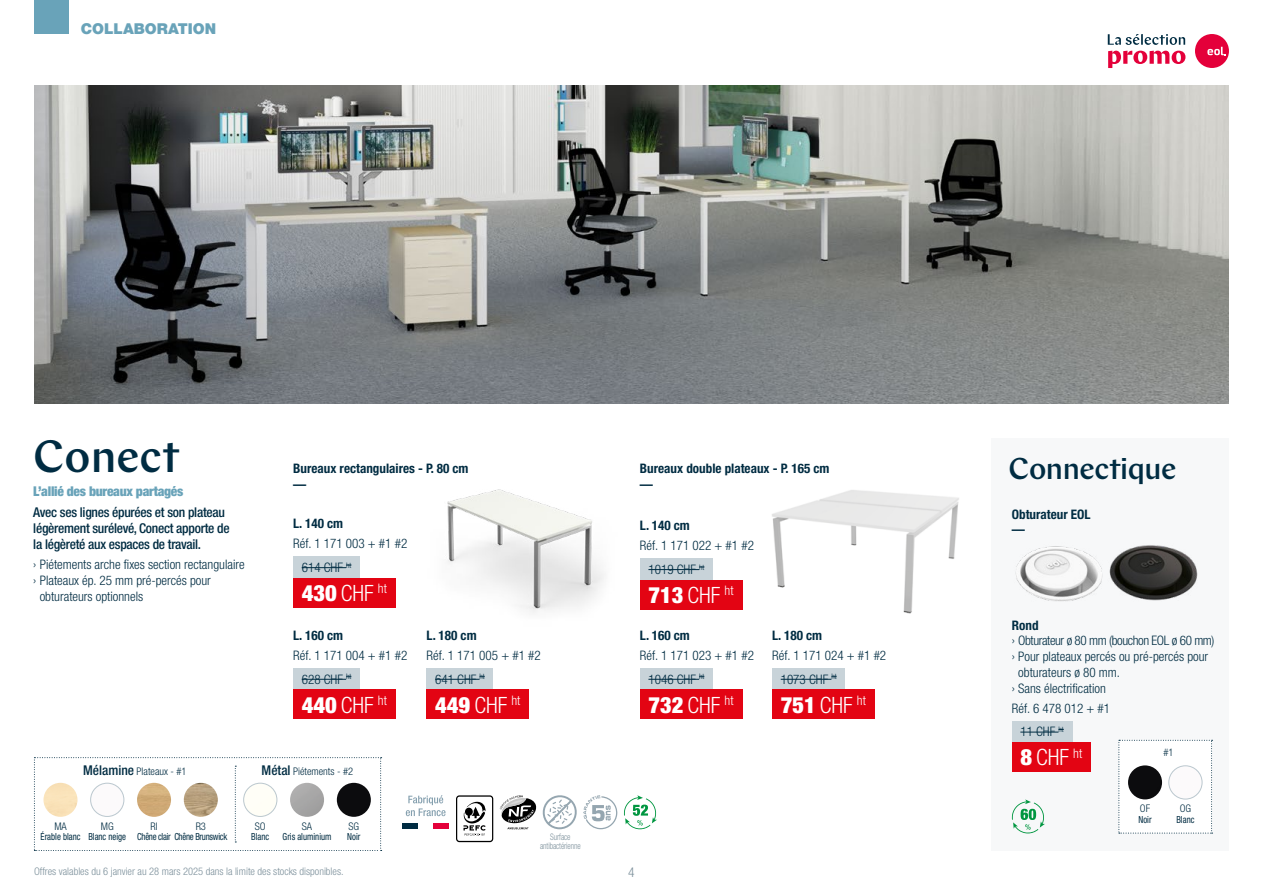
<style>
.page{position:relative;width:1263px;height:893px;background:#fff}
.page>*{position:absolute;margin:0;border:0;box-sizing:border-box;transform-origin:0 0}
.t1{font:500 45px "Chap";color:#002c42}
.t2{font:500 30px "Chap";letter-spacing:-.015em;color:#002c42}
.t3{font:900 condensed 22.5px "Helvetica Neue LT Std";color:#fff}
.t4{font:300 condensed 22.5px "Helvetica Neue LT Std";color:#fff}
.t5{font:900 15px "Helvetica Neue LT Std";color:#69a3b9}
.t6{font:500 condensed 13.5px/16.2px "Helvetica Neue LT Std";letter-spacing:-.02em;color:#002c42}
.t7{font:900 condensed 13.5px "Helvetica Neue LT Std";letter-spacing:-.02em;color:#69a3b9}
.t8{font:300 condensed 13.5px "Helvetica Neue LT Std";color:#7c909b}
.t9{font:300 condensed 13.2px/23.9px "Helvetica Neue LT Std";color:#002c42}
.t10{font:700 condensed 13.2px/15.8px "Helvetica Neue LT Std";color:#002c42}
.t11{font:300 condensed 13.2px "Helvetica Neue LT Std";letter-spacing:-.03em;color:#002c42}
.t12{font:300 condensed 10.5px "Helvetica Neue LT Std";color:#7c909b}
.t13{font:300 condensed 10.5px "Helvetica Neue LT Std";color:#002c42}
.t14{font:condensed 9.75px "Helvetica Neue LT Std";color:#002c42;scale:.9 1}
.t15{font:condensed 9.75px "Helvetica Neue LT Std";letter-spacing:-.03em;color:#002c42;scale:.9 1}
.t16{font:300 condensed 9px/9px "Helvetica Neue LT Std";letter-spacing:-.01em;color:#7c909b;text-align:center;scale:.85 1}
.s1{font-size:13.5px}
.s2{font-weight:300}
.s3{font-weight:500;font-size:13.5px}
.s4{font-weight:900}
</style>
<div class="page">
<div style="left:991px;top:438px;width:238px;height:412px;background:#f7f8f9"></div>
<img style="left:772px;top:490px;width:187px;height:124px">
<img style="left:447px;top:489px;width:158px;height:124px">
<img style="left:1115px;top:545px;width:83px;height:56px">
<img style="left:1015px;top:546px;width:100px;height:55px">
<img style="left:34px;top:85px;width:1195px;height:319px">
<svg style="left:1108px;top:34px;width:77px;height:11px"></svg>
<svg style="left:1108px;top:51px;width:77px;height:17px"></svg>
<div style="left:1195px;top:34px;width:34px;height:34px;background:#e4003a;border-radius:50%"></div>
<svg style="left:1207px;top:47px;width:19px;height:8px"></svg>
<div style="left:34px;top:0;width:34px;height:34px;background:#69a3b9"></div>
<svg style="left:406px;top:795px;width:39px;height:21px"></svg>
<div style="left:402px;top:823px;width:16px;height:6px;background:#002c42"></div>
<div style="left:434px;top:823px;width:15px;height:6px;background:#e4003a"></div>
<div style="left:456px;top:795px;width:37px;height:47px;border:1px solid #000;border-radius:3px"></div>
<svg style="left:463px;top:802px;width:23px;height:34px"></svg>
<svg style="left:500px;top:795px;width:36px;height:34px"></svg>
<svg style="left:543px;top:795px;width:34px;height:34px"></svg>
<svg style="left:583px;top:795px;width:34px;height:34px"></svg>
<svg style="left:624px;top:795px;width:33px;height:34px"></svg>
<svg style="left:1012px;top:799px;width:33px;height:34px"></svg>
<div style="left:293px;top:557px;width:67px;height:21px;background:#c8d3d9"></div>
<hr style="left:302px;top:567px;width:44px;height:1px;background:#002c42">
<div style="left:293px;top:578px;width:102px;height:30px;background:#e30413"></div>
<div style="left:640px;top:559px;width:73px;height:21px;background:#c8d3d9"></div>
<hr style="left:648px;top:569px;width:51px;height:1px;background:#002c42">
<div style="left:640px;top:580px;width:102px;height:30px;background:#e30413"></div>
<div style="left:293px;top:668px;width:67px;height:22px;background:#c8d3d9"></div>
<hr style="left:302px;top:679px;width:44px;height:1px;background:#002c42">
<div style="left:293px;top:690px;width:102px;height:29px;background:#e30413"></div>
<div style="left:640px;top:668px;width:73px;height:22px;background:#c8d3d9"></div>
<hr style="left:648px;top:679px;width:51px;height:1px;background:#002c42">
<div style="left:640px;top:690px;width:102px;height:29px;background:#e30413"></div>
<div style="left:427px;top:668px;width:66px;height:22px;background:#c8d3d9"></div>
<hr style="left:435px;top:679px;width:45px;height:1px;background:#002c42">
<div style="left:427px;top:690px;width:102px;height:29px;background:#e30413"></div>
<div style="left:772px;top:668px;width:73px;height:22px;background:#c8d3d9"></div>
<hr style="left:781px;top:679px;width:50px;height:1px;background:#002c42">
<div style="left:772px;top:690px;width:102px;height:29px;background:#e30413"></div>
<div style="left:1012px;top:721px;width:60px;height:21px;background:#c8d3d9"></div>
<hr style="left:1020px;top:732px;width:38px;height:1px;background:#002c42">
<div style="left:1012px;top:742px;width:79px;height:30px;background:#e30413"></div>
<svg style="left:1118px;top:740px;width:94px;height:94px"></svg>
<img style="left:1128px;top:765px;width:34px;height:34px;border-radius:17px">
<img style="left:1168px;top:765px;width:34px;height:34px;border-radius:17px">
<div style="left:1168px;top:765px;width:34px;height:34px;border:1px solid #bbc8cf;border-radius:50%"></div>
<svg style="left:34px;top:757px;width:348px;height:94px"></svg>
<img style="left:43px;top:783px;width:34px;height:34px;border-radius:17px">
<img style="left:90px;top:783px;width:34px;height:34px;border-radius:17px">
<div style="left:90px;top:783px;width:34px;height:34px;border:1px solid #bbc8cf;border-radius:50%"></div>
<img style="left:137px;top:783px;width:34px;height:34px;border-radius:17px">
<img style="left:184px;top:783px;width:34px;height:34px;border-radius:17px">
<p class="t5" style="left:81px;top:20px;width:137px">COLLABORATION</p>
<h1 class="t1" style="left:33px;top:428px;width:148px">Conect</h1>
<p class="t7" style="left:33px;top:483px;width:152px">L’allié des bureaux partagés</p>
<p class="t6" style="left:33px;top:504px;width:198px">Avec ses lignes épurées et son plateau légèrement surélevé, Conect apporte de la légèreté aux espaces de travail.</p>
<p class="t9" style="left:33px;top:553px;width:213px"><span class="s1">›</span> Piétements arche fixes section rectangulaire</p>
<p class="t9" style="left:33px;top:568px;width:179px"><span class="s1">›</span> Plateaux ép. 25 mm pré-percés pour</p>
<p class="t9" style="left:40px;top:584px;width:105px">obturateurs optionnels</p>
<p class="t10" style="left:293px;top:460px;width:177px">Bureaux rectangulaires - P. 80 cm —</p>
<p class="t10" style="left:640px;top:460px;width:191px">Bureaux double plateaux - P. 165 cm —</p>
<p class="t10" style="left:293px;top:515px;width:51px">L. 140 cm</p>
<p class="t9" style="left:302px;top:531px;width:107px;text-indent:-9px">Réf. 1 171 003 + #1 #2<br>614 CHF <sup>ht</sup></p>
<h3 class="t3" style="left:302px;top:579px;width:87px">430 <span class="s2">CHF</span> <sup>ht</sup></h3>
<p class="t10" style="left:293px;top:627px;width:51px">L. 160 cm</p>
<p class="t9" style="left:302px;top:643px;width:107px;text-indent:-9px">Réf. 1 171 004 + #1 #2<br>628 CHF <sup>ht</sup></p>
<h3 class="t3" style="left:302px;top:691px;width:87px">440 <span class="s2">CHF</span> <sup>ht</sup></h3>
<p class="t10" style="left:427px;top:627px;width:51px">L. 180 cm</p>
<p class="t9" style="left:435px;top:643px;width:107px;text-indent:-9px">Réf. 1 171 005 + #1 #2<br>641 CHF <sup>ht</sup></p>
<h3 class="t3" style="left:435px;top:691px;width:87px">449 <span class="s2">CHF</span> <sup>ht</sup></h3>
<p class="t10" style="left:640px;top:517px;width:51px">L. 140 cm</p>
<p class="t9" style="left:648px;top:533px;width:107px;text-indent:-9px">Réf. 1 171 022 + #1 #2<br>1019 CHF <sup>ht</sup></p>
<h3 class="t3" style="left:648px;top:581px;width:87px">713 <span class="s2">CHF</span> <sup>ht</sup></h3>
<p class="t10" style="left:640px;top:627px;width:51px">L. 160 cm</p>
<p class="t9" style="left:648px;top:643px;width:107px;text-indent:-9px">Réf. 1 171 023 + #1 #2<br>1046 CHF <sup>ht</sup></p>
<h3 class="t3" style="left:648px;top:691px;width:87px">732 <span class="s2">CHF</span> <sup>ht</sup></h3>
<p class="t10" style="left:772px;top:627px;width:51px">L. 180 cm</p>
<p class="t9" style="left:781px;top:643px;width:107px;text-indent:-9px">Réf. 1 171 024 + #1 #2<br>1073 CHF <sup>ht</sup></p>
<h3 class="t3" style="left:781px;top:691px;width:87px">751 <span class="s2">CHF</span> <sup>ht</sup></h3>
<p class="t13" style="left:83px;top:766px;width:105px"><span class="s3">Mélamine</span> Plateaux - #1</p>
<p class="t13" style="left:262px;top:766px;width:93px"><span class="s3">Métal</span> Piétements - #2</p>
<p class="t13" style="left:54px;top:820px;width:14px">MA</p>
<p class="t14" style="left:41px;top:831px;width:46px">Érable blanc</p>
<p class="t13" style="left:101px;top:820px;width:14px">MG</p>
<p class="t14" style="left:88px;top:831px;width:44px">Blanc neige</p>
<p class="t13" style="left:150px;top:820px;width:9px">RI</p>
<p class="t15" style="left:137px;top:831px;width:102px">Chêne clair Chêne Brunswick</p>
<p class="t13" style="left:196px;top:820px;width:12px">R3</p>
<p class="t13" style="left:255px;top:820px;width:12px">SO</p>
<p class="t14" style="left:251px;top:831px;width:22px">Blanc</p>
<p class="t13" style="left:302px;top:820px;width:12px">SA</p>
<p class="t14" style="left:283px;top:831px;width:56px">Gris aluminium</p>
<p class="t13" style="left:348px;top:820px;width:12px">SG</p>
<p class="t14" style="left:347px;top:831px;width:16px">Noir</p>
<p class="t16" style="left:540px;top:832px;width:49px">Surface antibactérienne</p>
<p class="t12" style="left:34px;top:866px;width:311px">Offres valables du 6 janvier au 28 mars 2025 dans la limite des stocks disponibles.</p>
<p class="t8" style="left:628px;top:864px;width:8px">4</p>
<h2 class="t2" style="left:1009px;top:450px;width:169px">Connectique</h2>
<p class="t10" style="left:1012px;top:506px;width:80px">Obturateur EOL —</p>
<p class="t10" style="left:1012px;top:617px;width:28px">Rond</p>
<p class="t11" style="left:1012px;top:633px;width:204px"><span class="s1">›</span> Obturateur ø 80 mm (bouchon EOL ø 60 mm)</p>
<p class="t9" style="left:1012px;top:644px;width:198px"><span class="s1">›</span> Pour plateaux percés ou pré-percés pour</p>
<p class="t9" style="left:1018px;top:660px;width:103px">obturateurs ø 80 mm.</p>
<p class="t9" style="left:1012px;top:676px;width:96px"><span class="s1">›</span> Sans électrification</p>
<p class="t9" style="left:1020px;top:696px;width:91px;text-indent:-9px">Réf. 6 478 012 + #1<br>11 CHF <sup>ht</sup></p>
<h3 class="t4" style="left:1020px;top:744px;width:63px"><span class="s4">8</span> CHF <sup>ht</sup></h3>
<p class="t13" style="left:1180px;top:802px;width:13px">OG</p>
<p class="t14" style="left:1176px;top:814px;width:22px">Blanc</p>
<p class="t13" style="left:1163px;top:746px;width:12px">#1</p>
<p class="t13" style="left:1140px;top:802px;width:12px">OF</p>
<p class="t14" style="left:1138px;top:814px;width:16px">Noir</p>
</div>
